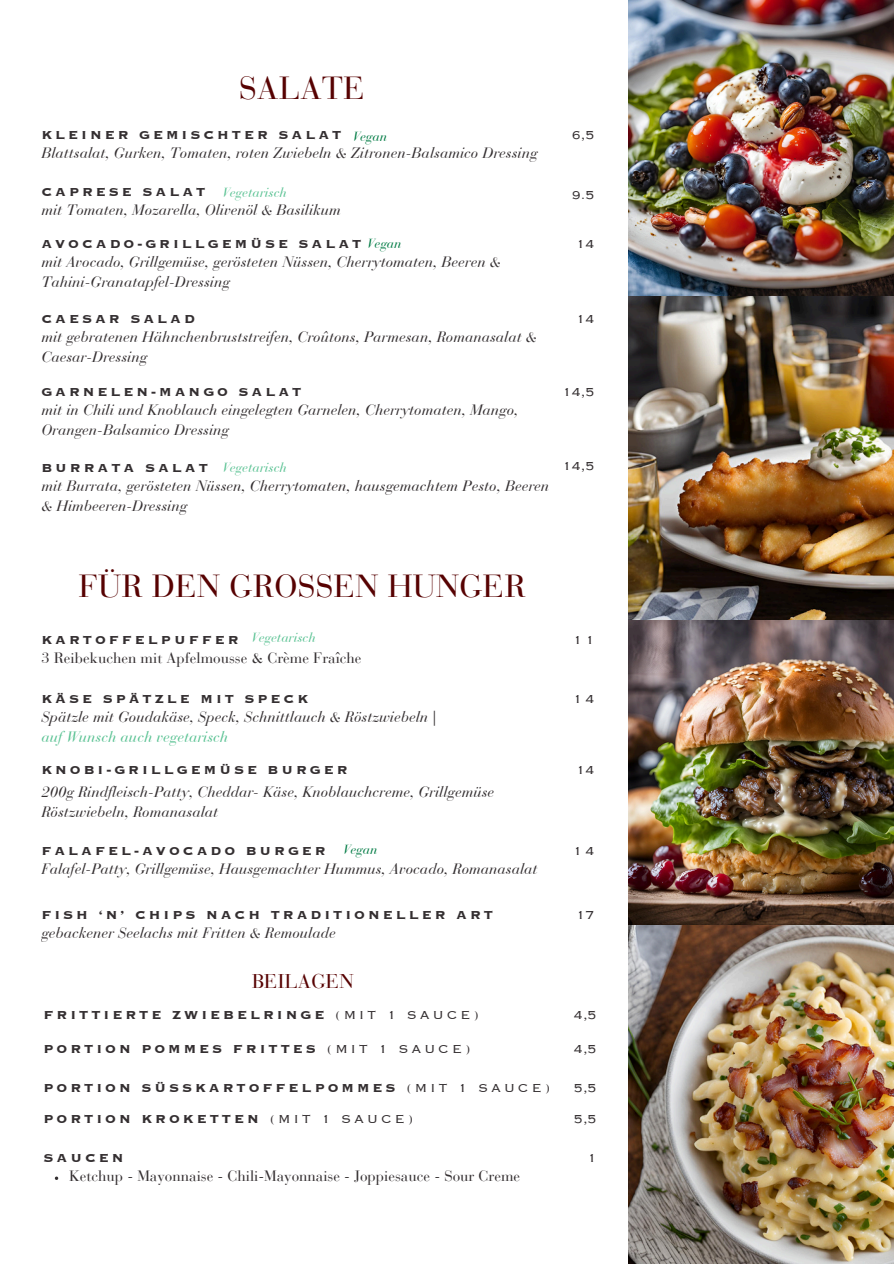
<style>
.page{position:relative;width:894px;height:1264px;background:#fff}
.page>*{position:absolute;margin:0;border:0;box-sizing:border-box;transform-origin:0 0}
.t1{font:31.8px "Bauer Bodoni Pro";letter-spacing:.01em;color:#570202}
.t2{font:19.8px "Bauer Bodoni Pro";letter-spacing:.01em;color:#570202}
.t3{font:italic 15px/20.2px "Bauer Bodoni Pro";color:#342f31}
.t4{font:15px "Copperplate Gothic LT Pro 33 BC";letter-spacing:.2em;color:#342f31}
.t5{font:15px "Bauer Bodoni Pro";color:#342f31}
.t6{font:15px "Copperplate Gothic LT Pro 32 BC";color:#342f31}
.t7{font:italic 13.2px "Bauer Bodoni Pro";color:#5ac293}
.t8{font:italic 13.2px "Bauer Bodoni Pro";color:#007b44}
.s1{color:#5ac293}
.s2{font-family:"Copperplate Gothic LT Pro 32 BC"}
</style>
<div class="page">
<img style="left:628px;top:0;width:265px;height:925px">
<img style="left:628px;top:925px;width:265px;height:338px">
<p class="t1" style="left:239px;top:75px;width:127px">SALATE</p>
<p class="t4" style="left:41px;top:128px;width:301px">KLEINER GEMISCHTER SALAT</p>
<p class="t3" style="left:41px;top:145px;width:497px">Blattsalat, Gurken, Tomaten, roten Zwiebeln &amp; Zitronen-Balsamico Dressing</p>
<h2 class="t8" style="left:353px;top:131px;width:36px">Vegan</h2>
<p class="t6" style="left:571px;top:128px;width:24px">6,5</p>
<p class="t7" style="left:222px;top:187px;width:66px">Vegetarisch</p>
<p class="t4" style="left:41px;top:185px;width:165px">CAPRESE SALAT</p>
<p class="t3" style="left:41px;top:202px;width:301px">mit Tomaten, Mozarella, Olivenöl &amp; Basilikum</p>
<p class="t6" style="left:571px;top:188px;width:24px">9.5</p>
<p class="t4" style="left:41px;top:237px;width:321px">AVOCADO-GRILLGEMÜSE SALAT</p>
<p class="t3" style="left:41px;top:253px;width:461px">mit Avocado, Grillgemüse, gerösteten Nüssen, Cherrytomaten, Beeren &amp;<br>Tahini-Granatapfel-Dressing</p>
<p class="t8" style="left:367px;top:238px;width:36px">Vegan</p>
<p class="t6" style="left:576px;top:237px;width:20px">14</p>
<p class="t4" style="left:41px;top:312px;width:155px">CAESAR SALAD</p>
<p class="t6" style="left:576px;top:312px;width:20px">14</p>
<p class="t3" style="left:41px;top:328px;width:496px">mit gebratenen Hähnchenbruststreifen, Croûtons, Parmesan, Romanasalat &amp;<br>Caesar-Dressing</p>
<p class="t4" style="left:41px;top:385px;width:261px">GARNELEN-MANGO SALAT</p>
<p class="t6" style="left:562px;top:385px;width:34px">14,5</p>
<p class="t3" style="left:41px;top:401px;width:478px">mit in Chili und Knoblauch eingelegten Garnelen, Cherrytomaten, Mango,<br>Orangen-Balsamico Dressing</p>
<p class="t4" style="left:41px;top:461px;width:168px">BURRATA SALAT</p>
<p class="t3" style="left:41px;top:477px;width:509px">mit Burrata, gerösteten Nüssen, Cherrytomaten, hausgemachtem Pesto, Beeren &amp; Himbeeren-Dressing</p>
<p class="t6" style="left:562px;top:459px;width:34px">14,5</p>
<p class="t7" style="left:222px;top:462px;width:66px">Vegetarisch</p>
<h1 class="t1" style="left:78px;top:573px;width:448px">FÜR DEN GROSSEN HUNGER</h1>
<p class="t7" style="left:251px;top:632px;width:66px">Vegetarisch</p>
<p class="t4" style="left:41px;top:632px;width:198px">KARTOFFELPUFFER</p>
<p class="t6" style="left:573px;top:632px;width:23px">11</p>
<p class="t5" style="left:41px;top:652px;width:321px">3 Reibekuchen mit Apfelmousse &amp; Crème Fraîche</p>
<p class="t4" style="left:41px;top:691px;width:268px">KÄSE SPÄTZLE MIT SPECK</p>
<p class="t6" style="left:573px;top:691px;width:23px">14</p>
<p class="t3" style="left:41px;top:708px;width:396px">Spätzle mit Goudakäse, Speck, Schnittlauch &amp; Röstzwiebeln | <span class="s1">auf Wunsch auch vegetarisch</span></p>
<p class="t4" style="left:41px;top:763px;width:307px">KNOBI-GRILLGEMÜSE BURGER</p>
<p class="t6" style="left:576px;top:763px;width:20px">14</p>
<p class="t3" style="left:41px;top:783px;width:454px">200g Rindfleisch-Patty, Cheddar- Käse, Knoblauchcreme, Grillgemüse<br>Röstzwiebeln, Romanasalat</p>
<p class="t4" style="left:41px;top:843px;width:286px">FALAFEL-AVOCADO BURGER</p>
<p class="t6" style="left:573px;top:843px;width:23px">14</p>
<p class="t3" style="left:41px;top:860px;width:497px">Falafel-Patty, Grillgemüse, Hausgemachter Hummus, Avocado, Romanasalat</p>
<p class="t8" style="left:343px;top:844px;width:36px">Vegan</p>
<h1 class="t4" style="left:41px;top:907px;width:453px">FISH ‘N’ CHIPS NACH TRADITIONELLER ART</h1>
<p class="t6" style="left:576px;top:907px;width:20px">17</p>
<p class="t3" style="left:41px;top:924px;width:296px">gebackener Seelachs mit Fritten &amp; Remoulade</p>
<p class="t2" style="left:252px;top:973px;width:103px">BEILAGEN</p>
<p class="t4" style="left:44px;top:1007px;width:437px">FRITTIERTE ZWIEBELRINGE <span class="s2">(MIT 1 SAUCE)</span></p>
<p class="t6" style="left:573px;top:1007px;width:24px">4,5</p>
<p class="t4" style="left:44px;top:1042px;width:428px">PORTION POMMES FRITTES <span class="s2">(MIT 1 SAUCE)</span></p>
<p class="t6" style="left:573px;top:1042px;width:24px">4,5</p>
<p class="t4" style="left:44px;top:1080px;width:508px">PORTION SÜSSKARTOFFELPOMMES <span class="s2">(MIT 1 SAUCE)</span></p>
<p class="t6" style="left:573px;top:1080px;width:24px">5,5</p>
<p class="t4" style="left:44px;top:1112px;width:371px">PORTION KROKETTEN <span class="s2">(MIT 1 SAUCE)</span></p>
<p class="t6" style="left:573px;top:1112px;width:24px">5,5</p>
<p class="t6" style="left:587px;top:1150px;width:11px">1</p>
<p class="t4" style="left:44px;top:1150px;width:81px">SAUCEN</p>
<p class="t5" style="left:69px;top:1169px;width:452px">Ketchup - Mayonnaise - Chili-Mayonnaise - Joppiesauce - Sour Creme</p>
</div>
